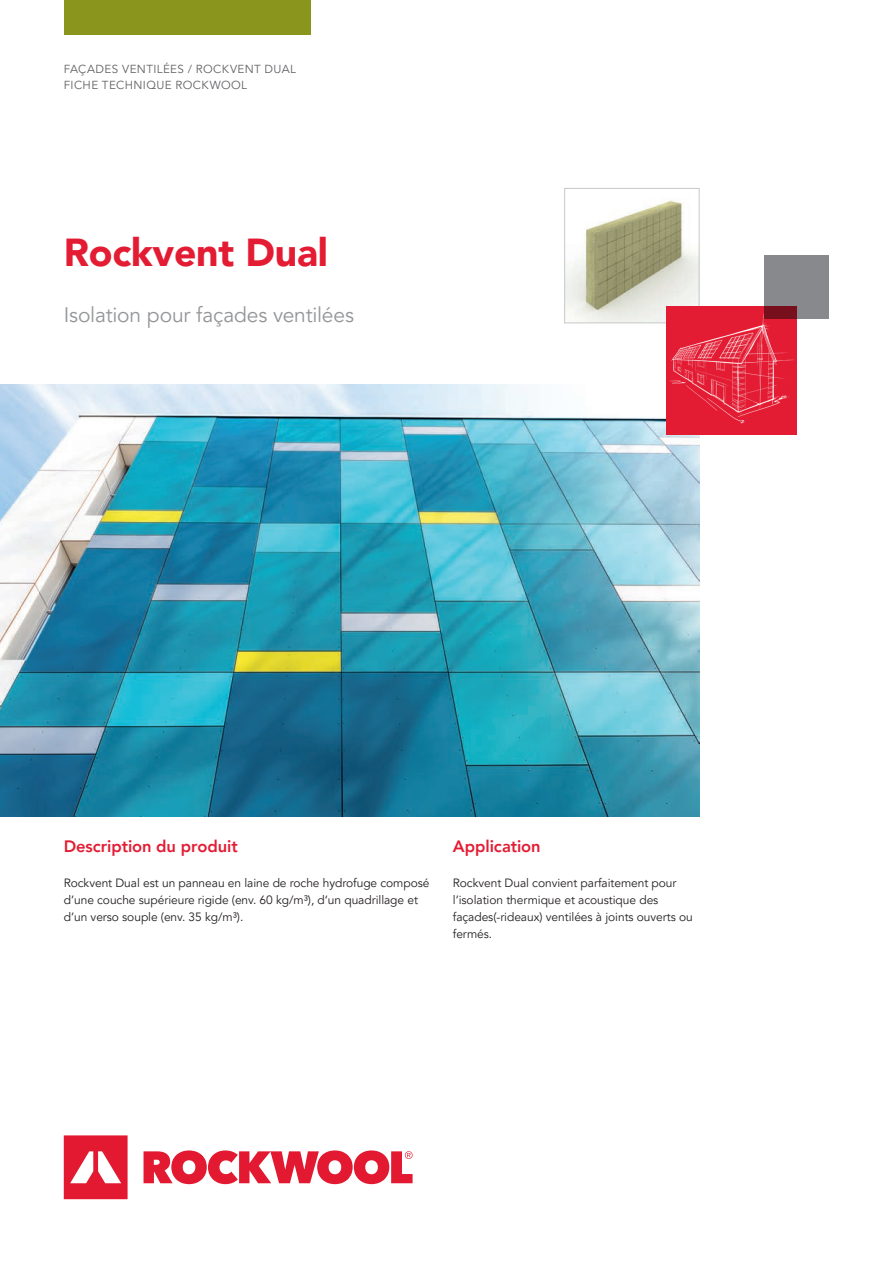
<style>
.page{position:relative;width:893px;height:1263px;background:#fff}
.page>*{position:absolute;margin:0;border:0;box-sizing:border-box;transform-origin:0 0}
.t1{font:900 39px "Avenir LT Pro";letter-spacing:-.005em;color:#e31c33}
.t2{font:21px "Avenir LT Pro";letter-spacing:-.01em;color:#939598}
.t3{font:800 16.5px "Avenir LT Pro";letter-spacing:-.005em;color:#e31c33}
.t4{font:12px/17.2px "Avenir LT Pro";letter-spacing:-.005em;color:#231f20}
.t5{font:11.7px/16.5px "Avenir LT Pro";letter-spacing:.035em;color:#636366}
</style>
<div class="page">
<img style="left:0;top:385px;width:699px;height:431px">
<img style="left:566px;top:200px;width:131px;height:121px">
<div style="left:564px;top:188px;width:135px;height:135px;border:1px solid #c7c8ca"></div>
<div style="left:666px;top:306px;width:130px;height:128px;background:#e31c33"></div>
<img style="left:645px;top:308px;width:152px;height:120px">
<svg style="left:64px;top:1135px;width:349px;height:64px"></svg>
<div style="left:64px;top:0;width:246px;height:34px;background:#8a951e"></div>
<div style="left:764px;top:255px;width:65px;height:64px;background:#87898c"></div>
<p class="t5" style="left:64px;top:61px;width:234px">FAÇADES VENTILÉES / ROCKVENT DUAL<br>FICHE TECHNIQUE ROCKWOOL</p>
<h1 class="t1" style="left:64px;top:229px;width:266px">Rockvent Dual</h1>
<h2 class="t2" style="left:64px;top:302px;width:292px">Isolation pour façades ventilées</h2>
<h3 class="t3" style="left:64px;top:837px;width:175px">Description du produit</h3>
<p class="t4" style="left:64px;top:874px;width:367px">Rockvent Dual est un panneau en laine de roche hydrofuge composé d’une couche supérieure rigide (env. 60 kg/m³), d‘un quadrillage et d’un verso souple (env. 35 kg/m³).</p>
<h3 class="t3" style="left:453px;top:837px;width:89px">Application</h3>
<p class="t4" style="left:453px;top:874px;width:241px">Rockvent Dual convient parfaitement pour l’isolation thermique et acoustique des façades(-rideaux) ventilées à joints ouverts ou fermés.</p>
</div>
